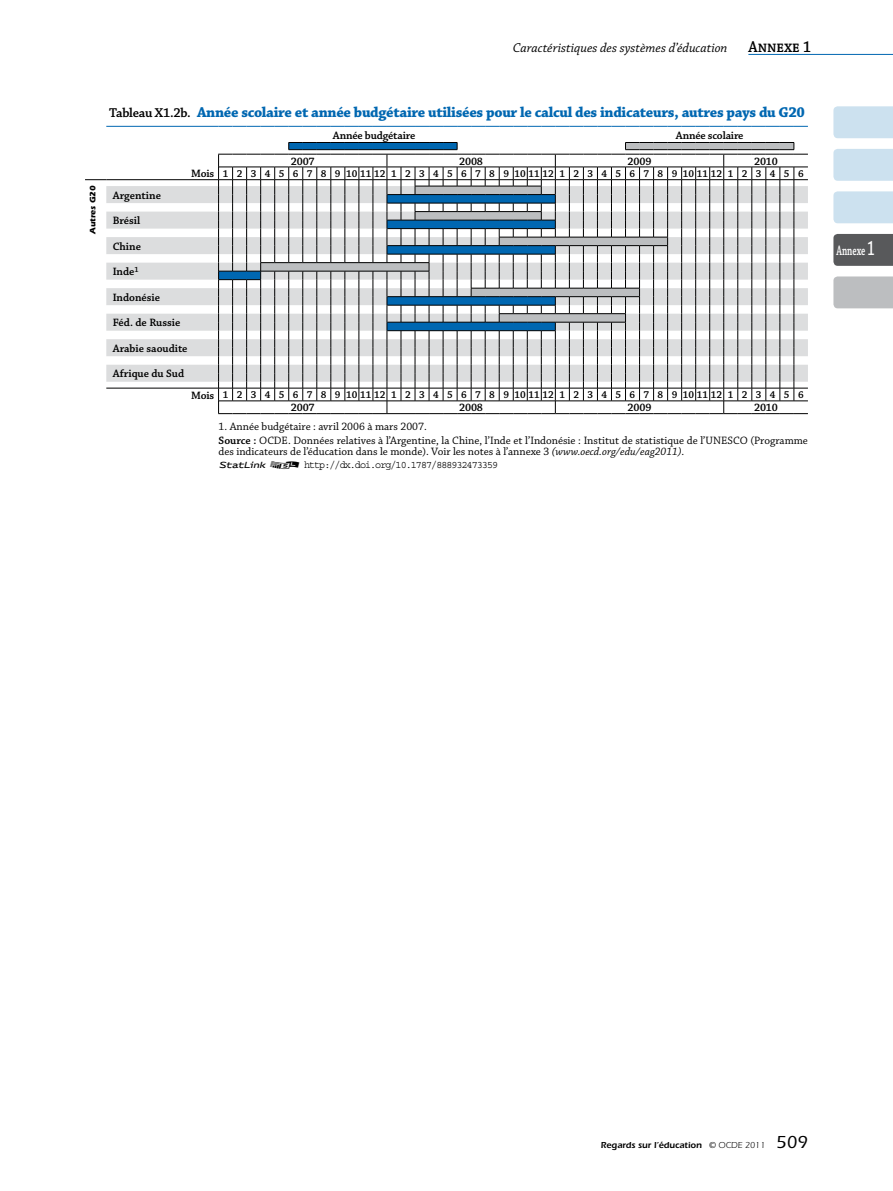
<style>
.page{position:relative;width:893px;height:1191px;background:#fff}
.page>*{position:absolute;margin:0;border:0;box-sizing:border-box;transform-origin:0 0}
.t1{font:600 16.5px "Chaparral Pro";color:#000;scale:.9 1}
.t2{font:700 15px "Chaparral Pro";letter-spacing:-.02em;color:#0067b1}
.t3{font:600 14.4px "Chaparral Pro";color:#fff;scale:.62 1}
.t4{font:italic 13.5px "Chaparral Pro";color:#000}
.t5{font:11.25px/13.4px "Chaparral Pro";color:#000}
.t6{font:600 11.25px "Chaparral Pro";letter-spacing:-.01em;color:#000}
.t7{font:600 10.5px "Chaparral Pro";letter-spacing:.79em;color:#000}
.t8{font:10.5px "Courier";letter-spacing:-.09em;color:#000;scale:.95 1}
.t9{font:600 9px "Itc Eras";color:#000}
.t10{font:700 8.25px "Itc Eras";color:#000}
.s1{font-weight:600;font-size:13.5px;color:#000}
.s2{font-size:11.25px}
.s3{font-weight:600}
.s4{font-style:italic}
.s5{font-family:"Stat Link"}
.s6{font-family:"Stat Link";font-size:12px}
.s7{font-size:21.6px}
.s8{font-weight:400}
.s9{font-weight:500;font-size:18px}
</style>
<div class="page">
<div style="left:833px;top:234px;width:60px;height:32px;background:#58595b"></div>
<div style="left:833px;top:106px;width:60px;height:32px;background:#cce1ef"></div>
<div style="left:833px;top:149px;width:60px;height:32px;background:#cce1ef"></div>
<div style="left:833px;top:191px;width:60px;height:32px;background:#cce1ef"></div>
<div style="left:833px;top:276px;width:60px;height:32px;background:#bcbec0"></div>
<hr style="left:748px;top:54px;width:145px;height:1px;background:#0067b1">
<svg style="left:106px;top:186px;width:112px;height:26px;fill:#dcddde"></svg>
<svg style="left:106px;top:212px;width:112px;height:170px;fill:#dcddde"></svg>
<hr style="left:106px;top:388px;width:113px;height:1px;background:#000">
<hr style="left:106px;top:179px;width:113px;height:1px;background:#000">
<hr style="left:106px;top:126px;width:113px;height:1px;background:#0067b1">
<svg style="left:219px;top:126px;width:589px;height:1px"></svg>
<svg style="left:85px;top:179px;width:21px;height:1px"></svg>
<svg style="left:218px;top:142px;width:590px;height:272px"></svg>
<p class="t4" style="left:513px;top:40px;width:216px">Caractéristiques des systèmes d’éducation</p>
<h1 class="t1" style="left:748px;top:37px;width:71px">Annexe 1</h1>
<h2 class="t2" style="left:109px;top:104px;width:697px"><span class="s1">Tableau X1.2b.</span> Année scolaire et année budgétaire utilisées pour le calcul des indicateurs, autres pays du G20</h2>
<p class="t6" style="left:333px;top:129px;width:84px">Année budgétaire</p>
<p class="t6" style="left:676px;top:129px;width:69px">Année scolaire</p>
<p class="t6" style="left:291px;top:155px;width:25px">2007</p>
<p class="t6" style="left:459px;top:155px;width:25px">2008</p>
<p class="t6" style="left:628px;top:155px;width:25px">2009</p>
<p class="t6" style="left:754px;top:155px;width:25px">2010</p>
<p class="t7" style="left:191px;top:168px;width:614px"><span class="s2">Mois</span>123456789101112123456789101112123456789101112123456</p>
<p class="t10" style="left:88px;top:234px;width:50px;rotate:-90deg">Autres G20</p>
<p class="t6" style="left:113px;top:189px;width:50px">Argentine</p>
<p class="t6" style="left:113px;top:214px;width:29px">Brésil</p>
<p class="t6" style="left:113px;top:240px;width:30px">Chine</p>
<p class="t6" style="left:113px;top:265px;width:28px">Inde<sup>1</sup></p>
<p class="t6" style="left:113px;top:291px;width:49px">Indonésie</p>
<p class="t6" style="left:113px;top:316px;width:69px">Féd. de Russie</p>
<p class="t6" style="left:113px;top:342px;width:76px">Arabie saoudite</p>
<p class="t6" style="left:113px;top:367px;width:73px">Afrique du Sud</p>
<p class="t7" style="left:191px;top:389px;width:614px"><span class="s2">Mois</span>123456789101112123456789101112123456789101112123456</p>
<p class="t6" style="left:291px;top:401px;width:25px">2007</p>
<p class="t6" style="left:459px;top:401px;width:25px">2008</p>
<p class="t6" style="left:628px;top:401px;width:25px">2009</p>
<p class="t6" style="left:754px;top:401px;width:25px">2010</p>
<p class="t5" style="left:219px;top:421px;width:591px">1. Année budgétaire : avril 2006 à mars 2007.<br><span class="s3">Source :</span> OCDE. Données relatives à l’Argentine, la Chine, l’Inde et l’Indonésie : Institut de statistique de l’UNESCO (Programme</p>
<p class="t5" style="left:219px;top:445px;width:467px">des indicateurs de l’éducation dans le monde). Voir les notes à l’annexe 3 <span class="s4">(www.oecd.org/edu/eag2011)</span>.</p>
<p class="t8" style="left:219px;top:460px;width:296px"><span class="s5">1</span> <span class="s6">2</span> http://dx.doi.org/10.1787/888932473359</p>
<p class="t3" style="left:836px;top:242px;width:63px">Annexe <span class="s7">1</span></p>
<p class="t9" style="left:601px;top:1140px;width:209px">Regards sur l’éducation <span class="s8">© OCDE 2011</span> <span class="s9">509</span></p>
</div>
